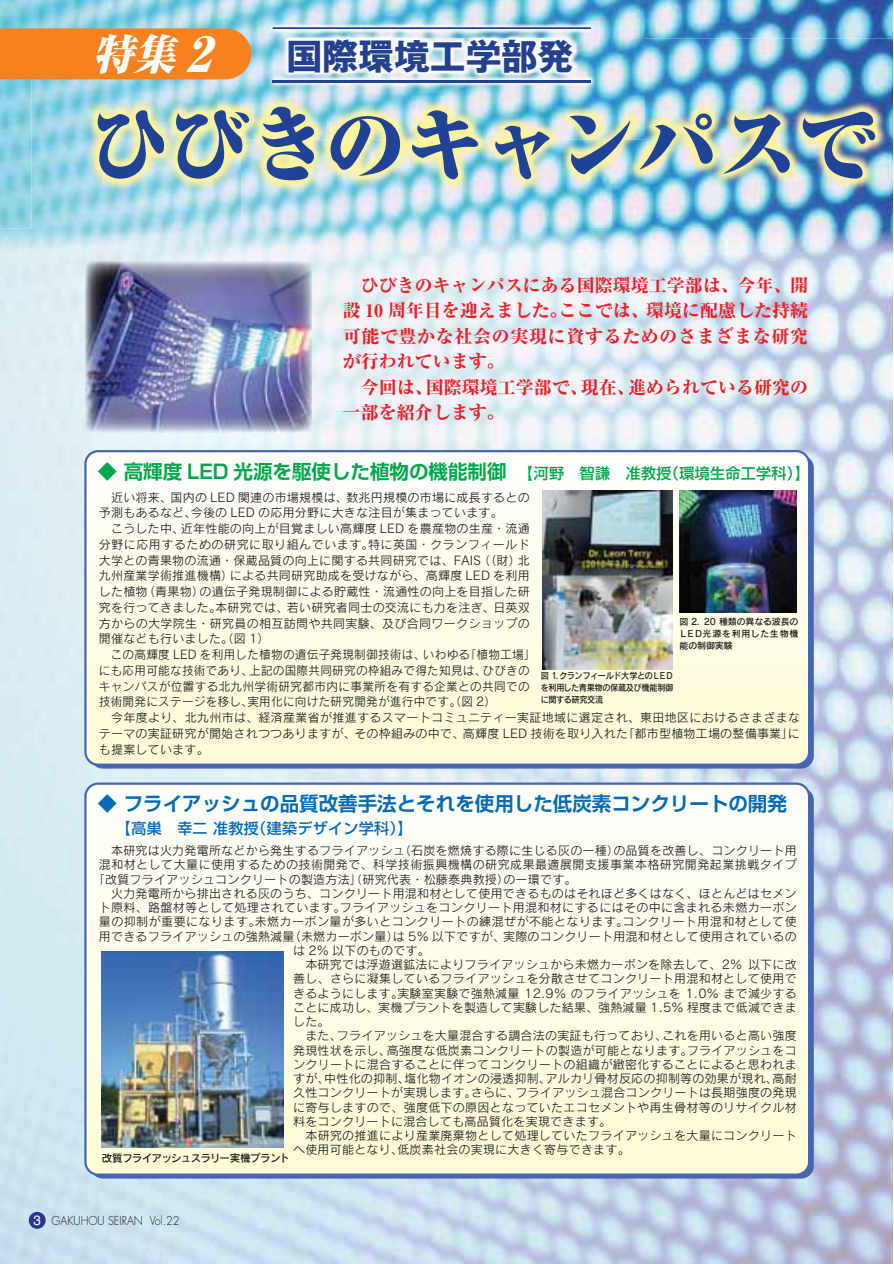
<style>
.page{position:relative;width:894px;height:1264px;background:#fff}
.page>*{position:absolute;margin:0;border:0;box-sizing:border-box;transform-origin:0 0}
.t1{font:81px "Ryumin Ultra 90 pv RKSJ H";letter-spacing:-.015em;color:#204397}
.t2{font:italic 41.85px "Ryumin Exheavy 90 pv RKSJ H";color:#fff}
.t3{font:35.85px "Gothic MB101 Bold 90 pv RKSJ H";color:#23418d}
.t4{font:19.5px "Shin Go De Bold 90 pv RKSJ H";color:#00a64e}
.t5{font:19.5px "Shin Go De Bold 90 pv RKSJ H";color:#066bb5}
.t6{font:18px/25.5px "Ryumin heavy 90 pv RKSJ H";color:#ec2027}
.t7{font:15px "Shin Go Medium 90 pv RKSJ H";letter-spacing:.02em;color:#066bb5}
.t8{font:12px/15.8px "Rodin CID M 90 pv RKSJ H";letter-spacing:.02em;color:#221e1f}
.t9{font:12px "Rodin CID M 90 pv RKSJ H";letter-spacing:.04em;color:#221e1f}
.t10{font:300 12px "Futura";color:#221e1f;scale:.9 1}
.t11{font:10.5px "Rodin CID DB 90 pv RKSJ H";letter-spacing:-.06em;color:#221e1f}
.t12{font:9px/12px "Rodin CID DB 90 pv RKSJ H";letter-spacing:-.04em;color:#221e1f;text-align:justify;scale:.91 1}
.t13{font:9px/12px "Rodin CID DB 90 pv RKSJ H";letter-spacing:-.04em;color:#221e1f;text-align:justify}
.s1{font-size:49.05px}
.s2{font-family:"Shin Go Medium 90 pv RKSJ H";font-size:15px}
.s3{font-family:"Helvetica";font-weight:400;font-size:13.5px;color:#fff}
</style>
<div class="page">
<img style="left:0;top:1px;width:892px;height:228px">
<img style="left:0;top:229px;width:91px;height:1034px">
<img style="left:91px;top:251px;width:801px;height:30px">
<img style="left:305px;top:281px;width:587px;height:629px">
<img style="left:91px;top:432px;width:214px;height:351px">
<img style="left:91px;top:910px;width:801px;height:353px">
<div style="left:29px;top:1211px;width:17px;height:17px;background:#2e348f;border-radius:50%"></div>
<div style="left:85px;top:451px;width:724px;height:313px;background:linear-gradient(to bottom,#fffffd,#fffbd6);border-radius:13px"></div>
<div style="left:84px;top:450px;width:726px;height:316px;border:2px solid #4766b0;border-radius:13px"></div>
<div style="left:85px;top:783px;width:724px;height:391px;background:linear-gradient(to bottom,#fffffd,#fefbd5);border-radius:13px"></div>
<div style="left:84px;top:782px;width:726px;height:393px;border:2px solid #4766b0;border-radius:13px"></div>
<img style="left:542px;top:490px;width:131px;height:179px">
<img style="left:85px;top:261px;width:227px;height:171px">
<img style="left:679px;top:490px;width:117px;height:122px">
<img style="left:101px;top:951px;width:182px;height:196px">
<img style="left:219px;top:1px;width:426px;height:132px">
<hr style="left:273px;top:27px;width:318px;height:2px;background:#23418d">
<img style="left:32px;top:79px;width:210px;height:150px">
<img style="left:611px;top:38px;width:281px;height:191px">
<img style="left:242px;top:133px;width:369px;height:96px">
<img style="left:32px;top:229px;width:860px;height:22px">
<img style="left:289px;top:39px;width:284px;height:34px">
<img style="left:273px;top:81px;width:318px;height:1px">
<div style="left:0;top:28px;width:251px;height:51px;background:#f5821f"></div>
<h2 class="t2" style="left:92px;top:27px;width:134px">特集 <span class="s1">2</span></h2>
<h3 class="t3" style="left:286px;top:31px;width:288px">国際環境工学部発</h3>
<h1 class="t1" style="left:89px;top:92px;width:790px">ひびきのキャンパスで</h1>
<h3 class="t6" style="left:343px;top:272px;width:467px">　ひびきのキャンパスにある国際環境工学部は、今年、開設 10 周年目を迎えました。ここでは、環境に配慮した持続可能で豊かな社会の実現に資するためのさまざまな研究が行われています。<br>　今回は、国際環境工学部で、現在、進められている研究の一部を紹介します。</h3>
<h3 class="t4" style="left:98px;top:458px;width:713px">◆ 高輝度 LED 光源を駆使した植物の機能制御　<span class="s2">【河野　智謙　准教授（環境生命工学科）】</span></h3>
<p class="t8" style="left:99px;top:489px;width:702px">　近い将来、国内の LED 関連の市場規模は、数兆円規模の市場に成長するとの<br>予測もあるなど、今後の LED の応用分野に大きな注目が集まっています。<br>　こうした中、近年性能の向上が目覚ましい高輝度 LED を農産物の生産・流通<br>分野に応用するための研究に取り組んでいます。特に英国・クランフィールド<br>大学との青果物の流通・保蔵品質の向上に関する共同研究では、FAIS（（財）北<br>九州産業学術推進機構）による共同研究助成を受けながら、高輝度 LED を利用<br>した植物（青果物）の遺伝子発現制御による貯蔵性・流通性の向上を目指した研<br>究を行ってきました。本研究では、若い研究者同士の交流にも力を注ぎ、日英双<br>方からの大学院生・研究員の相互訪問や共同実験、及び合同ワークショップの<br>開催なども行いました。（図 1）<br>　この高輝度 LED を利用した植物の遺伝子発現制御技術は、いわゆる「植物工場」<br>にも応用可能な技術であり、上記の国際共同研究の枠組みで得た知見は、ひびきの<br>キャンパスが位置する北九州学術研究都市内に事業所を有する企業との共同での<br>技術開発にステージを移し、実用化に向けた研究開発が進行中です。（図 2）<br>　今年度より、北九州市は、経済産業省が推進するスマートコミュニティー実証地域に選定され、東田地区におけるさまざまなテーマの実証研究が開始されつつありますが、その枠組みの中で、高輝度 LED 技術を取り入れた「都市型植物工場の整備事業」にも提案しています。</p>
<p class="t13" style="left:678px;top:615px;width:121px">図 2．20 種類の異なる波長のＬＥＤ光源を利用した生物機能の制御実験</p>
<p class="t12" style="left:541px;top:669px;width:147px">図 1．クランフィールド大学とのＬＥＤを利用した青果物の保蔵及び機能制御に関する研究交流</p>
<h3 class="t5" style="left:98px;top:791px;width:690px">◆ フライアッシュの品質改善手法とそれを使用した低炭素コンクリートの開発</h3>
<p class="t7" style="left:98px;top:818px;width:316px">　 【高巣　幸二 准教授（建築デザイン学科）】</p>
<p class="t8" style="left:99px;top:842px;width:699px">　本研究は火力発電所などから発生するフライアッシュ（石炭を燃焼する際に生じる灰の一種）の品質を改善し、コンクリート用</p>
<p class="t9" style="left:99px;top:857px;width:699px">混和材として大量に使用するための技術開発で、科学技術振興機構の研究成果最適展開支援事業本格研究開発起業挑戦タイプ</p>
<p class="t8" style="left:93px;top:871px;width:485px">「改質フライアッシュコンクリートの製造方法」（研究代表・松藤泰典教授）の一環です。</p>
<p class="t8" style="left:99px;top:885px;width:699px">　火力発電所から排出される灰のうち、コンクリート用混和材として使用できるものはそれほど多くはなく、ほとんどはセメン</p>
<p class="t8" style="left:99px;top:899px;width:699px">ト原料、路盤材等として処理されています。フライアッシュをコンクリート用混和材にするにはその中に含まれる未燃カーボン</p>
<p class="t9" style="left:99px;top:914px;width:699px">量の抑制が重要になります。未燃カーボン量が多いとコンクリートの練混ぜが不能となります。コンクリート用混和材として使</p>
<p class="t8" style="left:99px;top:928px;width:699px">用できるフライアッシュの強熱減量（未燃カーボン量）は 5% 以下ですが、実際のコンクリート用混和材として使用されているの</p>
<p class="t8" style="left:293px;top:942px;width:138px">は 2% 以下のものです。</p>
<p class="t8" style="left:293px;top:956px;width:505px">　本研究では浮遊選鉱法によりフライアッシュから未燃カーボンを除去して、2% 以下に改</p>
<p class="t8" style="left:293px;top:970px;width:505px">善し、さらに凝集しているフライアッシュを分散させてコンクリート用混和材として使用で</p>
<p class="t8" style="left:293px;top:985px;width:505px">きるようにします。実験室実験で強熱減量 12.9% のフライアッシュを 1.0% まで減少する</p>
<p class="t8" style="left:293px;top:999px;width:505px">ことに成功し、実機プラントを製造して実験した結果、強熱減量 1.5% 程度まで低減できま</p>
<p class="t8" style="left:293px;top:1013px;width:38px">した。</p>
<p class="t8" style="left:293px;top:1027px;width:505px">　また、フライアッシュを大量混合する調合法の実証も行っており、これを用いると高い強度</p>
<p class="t8" style="left:293px;top:1042px;width:505px">発現性状を示し、高強度な低炭素コンクリートの製造が可能となります。フライアッシュをコ</p>
<p class="t8" style="left:293px;top:1056px;width:505px">ンクリートに混合することに伴ってコンクリートの組織が緻密化することによると思われま</p>
<p class="t8" style="left:293px;top:1070px;width:505px">すが、中性化の抑制、塩化物イオンの浸透抑制、アルカリ骨材反応の抑制等の効果が現れ、高耐</p>
<p class="t8" style="left:293px;top:1084px;width:505px">久性コンクリートが実現します。さらに、フライアッシュ混合コンクリートは長期強度の発現</p>
<p class="t8" style="left:293px;top:1099px;width:505px">に寄与しますので、強度低下の原因となっていたエコセメントや再生骨材等のリサイクル材</p>
<p class="t8" style="left:293px;top:1113px;width:320px">料をコンクリートに混合しても高品質化を実現できます。</p>
<p class="t8" style="left:293px;top:1127px;width:505px">　本研究の推進により産業廃棄物として処理していたフライアッシュを大量にコンクリート</p>
<p class="t8" style="left:293px;top:1141px;width:338px">へ使用可能となり、低炭素社会の実現に大きく寄与できます。</p>
<p class="t11" style="left:102px;top:1151px;width:189px">改質フライアッシュスラリー実機プラント</p>
<p class="t10" style="left:33px;top:1213px;width:164px"><span class="s3">3</span> GAKUHOU SEIRAN Vol.22</p>
</div>
